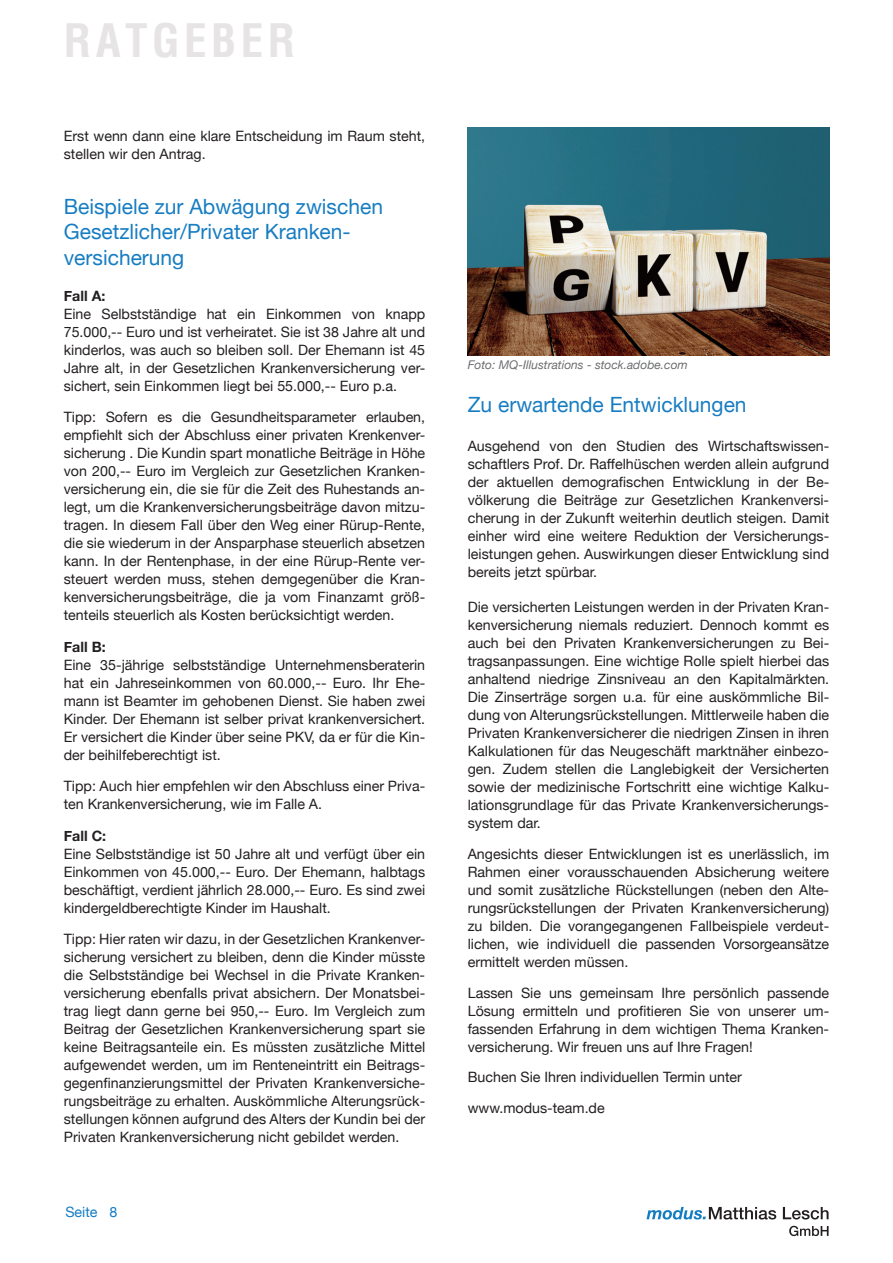
<style>
.page{position:relative;width:893px;height:1263px;background:#fff}
.page>*{position:absolute;margin:0;border:0;box-sizing:border-box;transform-origin:0 0}
.t1{font:700 condensed 45px "Helvetica";letter-spacing:.1em;color:#e6e4e5}
.t2{font:21px/25.2px "Helvetica Neue";color:#177dc2}
.t3{font:14.25px/18px "Helvetica Neue";color:#231f20;text-align:justify}
.t4{font:700 14.25px "Helvetica Neue";color:#231f20}
.t5{font:14.25px "Helvetica Neue";color:#147dc2}
.t6{font:italic 12px "Helvetica Neue";color:#6c6d70}
</style>
<div class="page">
<svg style="left:789px;top:1226px;width:40px;height:10px"></svg>
<svg style="left:646px;top:1207px;width:182px;height:12px"></svg>
<img style="left:468px;top:127px;width:361px;height:228px">
<h1 class="t1" style="left:64px;top:11px;width:233px">RATGEBER</h1>
<p class="t3" style="left:64px;top:128px;width:363px">Erst wenn dann eine klare Entscheidung im Raum steht, stellen wir den Antrag.</p>
<h2 class="t2" style="left:64px;top:195px;width:321px">Beispiele zur Abwägung zwischen<br>Gesetzlicher/Privater Kranken&shy;versicherung</h2>
<p class="t4" style="left:64px;top:285px;width:43px">Fall A:</p>
<p class="t3" style="left:64px;top:306px;width:363px">Eine Selbstständige hat ein Einkommen von knapp 75.000,-- Euro und ist verheiratet. Sie ist 38 Jahre alt und kinderlos, was auch so bleiben soll. Der Ehemann ist 45<br>Jahre alt, in der Gesetzlichen Krankenversicherung ver&shy;sichert, sein Einkommen liegt bei 55.000,-- Euro p.a.</p>
<p class="t3" style="left:64px;top:408px;width:363px">Tipp: Sofern es die Gesundheitsparameter erlauben, empfiehlt sich der Abschluss einer privaten Krenkenver&shy;sicherung . Die Kundin spart monatliche Beiträge in Höhe von 200,-- Euro im Vergleich zur Gesetzlichen Kranken&shy;versicherung ein, die sie für die Zeit des Ruhestands an&shy;legt, um die Krankenversicherungsbeiträge davon mitzu&shy;tragen. In diesem Fall über den Weg einer Rürup-Rente, die sie wiederum in der Ansparphase steuerlich absetzen kann. In der Rentenphase, in der eine Rürup-Rente ver&shy;steuert werden muss, stehen demgegenüber die Kran&shy;kenversicherungsbeiträge, die ja vom Finanzamt größ&shy;tenteils steuerlich als Kosten berücksichtigt werden.</p>
<p class="t4" style="left:64px;top:636px;width:43px">Fall B:</p>
<p class="t3" style="left:64px;top:657px;width:363px">Eine 35-jährige selbstständige Unternehmensberaterin hat ein Jahreseinkommen von 60.000,-- Euro. Ihr Ehe&shy;mann ist Beamter im gehobenen Dienst. Sie haben zwei Kinder. Der Ehemann ist selber privat krankenversichert.<br>Er versichert die Kinder über seine PKV, da er für die Kin&shy;der beihilfeberechtigt ist.</p>
<p class="t3" style="left:64px;top:777px;width:363px">Tipp: Auch hier empfehlen wir den Abschluss einer Priva&shy;ten Krankenversicherung, wie im Falle A.</p>
<p class="t4" style="left:64px;top:825px;width:44px">Fall C:</p>
<p class="t3" style="left:64px;top:846px;width:363px">Eine Selbstständige ist 50 Jahre alt und verfügt über ein Einkommen von 45.000,-- Euro. Der Ehemann, halbtags beschäftigt, verdient jährlich 28.000,-- Euro. Es sind zwei kindergeldberechtigte Kinder im Haushalt.</p>
<p class="t3" style="left:64px;top:930px;width:363px">Tipp: Hier raten wir dazu, in der Gesetzlichen Krankenver&shy;sicherung versichert zu bleiben, denn die Kinder müsste die Selbstständige bei Wechsel in die Private Kranken&shy;versicherung ebenfalls privat absichern. Der Monatsbei&shy;trag liegt dann gerne bei 950,-- Euro. Im Vergleich zum Beitrag der Gesetzlichen Krankenversicherung spart sie keine Beitragsanteile ein. Es müssten zusätzliche Mittel aufgewendet werden, um im Renteneintritt ein Beitrags&shy;gegenfinanzierungsmittel der Privaten Krankenversiche&shy;rungsbeiträge zu erhalten. Auskömmliche Alterungsrück&shy;stellungen können aufgrund des Alters der Kundin bei der Privaten Krankenversicherung nicht gebildet werden.</p>
<p class="t5" style="left:65px;top:1202px;width:54px">Seite 8</p>
<p class="t6" style="left:468px;top:356px;width:222px">Foto: MQ-Illustrations - stock.adobe.com</p>
<h2 class="t2" style="left:468px;top:393px;width:280px">Zu erwartende Entwicklungen</h2>
<p class="t3" style="left:468px;top:438px;width:363px">Ausgehend von den Studien des Wirtschaftswissen&shy;schaftlers Prof. Dr. Raffelhüschen werden allein aufgrund der aktuellen demografischen Entwicklung in der Be&shy;völkerung die Beiträge zur Gesetzlichen Krankenversi&shy;cherung in der Zukunft weiterhin deutlich steigen. Damit einher wird eine weitere Reduktion der Versicherungs&shy;leistungen gehen. Auswirkungen dieser Entwicklung sind bereits jetzt spürbar.</p>
<p class="t3" style="left:468px;top:599px;width:363px">Die versicherten Leistungen werden in der Privaten Kran&shy;kenversicherung niemals reduziert. Dennoch kommt es auch bei den Privaten Krankenversicherungen zu Bei&shy;tragsanpassungen. Eine wichtige Rolle spielt hierbei das anhaltend niedrige Zinsniveau an den Kapitalmärkten.<br>Die Zinserträge sorgen u.a. für eine auskömmliche Bil&shy;dung von Alterungsrückstellungen. Mittlerweile haben die Privaten Krankenversicherer die niedrigen Zinsen in ihren Kalkulationen für das Neugeschäft marktnäher einbezo&shy;gen. Zudem stellen die Langlebigkeit der Versicherten sowie der medizinische Fortschritt eine wichtige Kalku&shy;lationsgrundlage für das Private Krankenversicherungs&shy;system dar.</p>
<p class="t3" style="left:468px;top:846px;width:363px">Angesichts dieser Entwicklungen ist es unerlässlich, im Rahmen einer vorausschauenden Absicherung weitere und somit zusätzliche Rückstellungen (neben den Alte&shy;rungsrückstellungen der Privaten Krankenversicherung) zu bilden. Die vorangegangenen Fallbeispiele verdeut&shy;lichen, wie individuell die passenden Vorsorgeansätze ermittelt werden müssen.</p>
<p class="t3" style="left:468px;top:984px;width:363px">Lassen Sie uns gemeinsam Ihre persönlich passende Lösung ermitteln und profitieren Sie von unserer um&shy;fassenden Erfahrung in dem wichtigen Thema Kranken&shy;versicherung. Wir freuen uns auf Ihre Fragen!</p>
<p class="t3" style="left:468px;top:1063px;width:276px;line-height:30.8px">Buchen Sie Ihren individuellen Termin unter www.modus-team.de</p>
</div>
